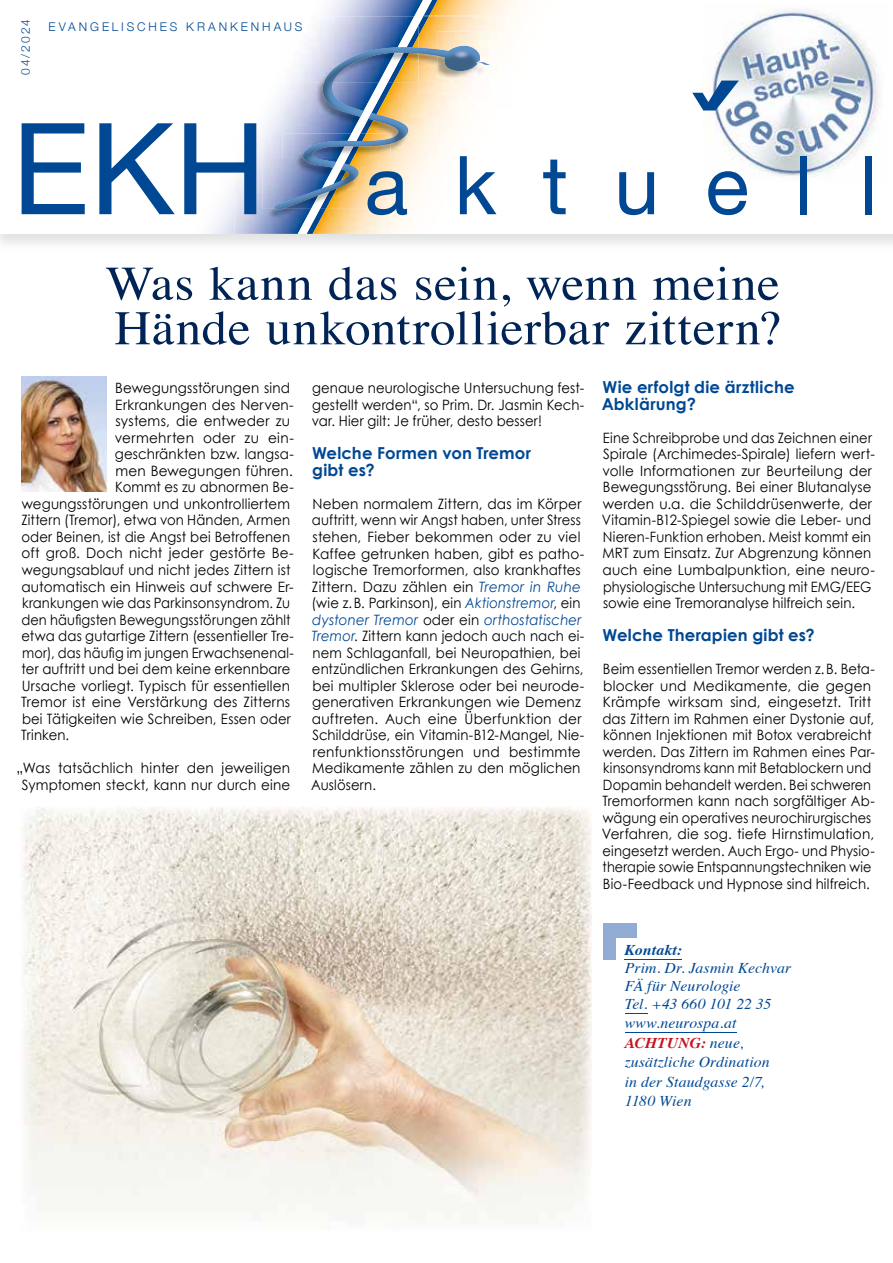
<style>
.page{position:relative;width:893px;height:1263px;background:#fff}
.page>*{position:absolute;margin:0;border:0;box-sizing:border-box;transform-origin:0 0}
.t1{font:81.3px "Helvetica Neue";letter-spacing:.565em;color:#004893}
.t2{font:48.45px/44.5px "Times";letter-spacing:.015em;color:#002455;scale:1.05 1}
.t3{font:700 16.5px/16.5px "Century Gothic";letter-spacing:.01em;color:#004893}
.t4{font:italic 15px/19.5px "Times";letter-spacing:.005em;color:#004893;scale:1.05 1}
.t5{font:italic 700 15px "Times";letter-spacing:.015em;color:#004893;scale:1.05 1}
.t6{font:14.25px/16.5px "Century Gothic";letter-spacing:.01em;color:#000;text-align:justify;scale:.93 1}
.t7{font:14.25px/16.5px "Century Gothic";letter-spacing:.01em;color:#000;text-align:center;scale:.96 1}
.t8{font:14.25px/16.5px "Century Gothic";letter-spacing:.01em;color:#000;scale:.92 1}
.t9{font:14.25px "Century Gothic";letter-spacing:.01em;color:#000;scale:.95 1}
.t10{font:14.25px "Century Gothic";letter-spacing:.01em;color:#000;scale:.91 1}
.t11{font:14.25px "Century Gothic";letter-spacing:.01em;color:#000;scale:.94 1}
.t12{font:300 12px "Helvetica Neue";letter-spacing:.24em;color:#004893}
.s1{font-size:127.2px}
.s2{font-style:italic;color:#004893}
.s3{font-weight:700;color:#c51423}
</style>
<div class="page">
<img style="left:22px;top:806px;width:570px;height:414px">
<svg style="left:201px;top:115px;width:62px;height:119px"></svg>
<svg style="left:490px;top:0;width:49px;height:35px"></svg>
<img style="left:504px;top:16px;width:8px;height:16px">
<img style="left:234px;top:133px;width:40px;height:101px">
<img style="left:263px;top:133px;width:11px;height:76px">
<img style="left:490px;top:32px;width:29px;height:68px">
<img style="left:490px;top:16px;width:14px;height:16px">
<img style="left:490px;top:32px;width:14px;height:62px">
<svg style="left:274px;top:0;width:216px;height:234px"></svg>
<img style="left:703px;top:4px;width:180px;height:175px">
<svg style="left:692px;top:81px;width:47px;height:29px"></svg>
<img style="left:21px;top:376px;width:85px;height:116px">
<div style="left:603px;top:923px;width:13px;height:37px;background:#92abd5"></div>
<div style="left:603px;top:923px;width:33px;height:14px;background:#92abd5"></div>
<hr style="left:625px;top:959px;width:57px;height:1px;background:#004893">
<svg style="left:625px;top:1013px;width:22px;height:1px"></svg>
<hr style="left:625px;top:1032px;width:112px;height:1px;background:#004893">
<p class="t12" style="left:16px;top:75px;width:57px;rotate:-90deg">04/2024</p>
<p class="t12" style="left:49px;top:17px;width:255px">EVANGELISCHES KRANKENHAUS</p>
<h1 class="t1" style="left:12px;top:127px;width:867px"><span class="s1">EKH</span> aktuell</h1>
<h2 class="t2" style="left:106px;top:257px;width:644px">Was kann das sein, wenn meine<br>Hände unkontrollierbar zittern?</h2>
<p class="t9" style="left:115px;top:380px;width:186px">Bewegungsstörungen sind</p>
<p class="t9" style="left:115px;top:396px;width:189px">Erkrankungen des Nerven-</p>
<p class="t7" style="left:115px;top:413px;width:184px">systems, die entweder zu</p>
<p class="t7" style="left:115px;top:429px;width:188px">vermehrten oder zu ein-</p>
<p class="t11" style="left:115px;top:446px;width:192px">geschränkten bzw. langsa-</p>
<p class="t7" style="left:115px;top:462px;width:186px">men Bewegungen führen.</p>
<p class="t6" style="left:115px;top:479px;width:193px">Kommt es zu abnormen Be-</p>
<p class="t11" style="left:22px;top:495px;width:287px">wegungsstörungen und unkontrolliertem</p>
<p class="t6" style="left:21px;top:512px;width:290px">Zittern (Tremor), etwa von Händen, Armen</p>
<p class="t6" style="left:21px;top:528px;width:290px">oder Beinen, ist die Angst bei Betroffenen</p>
<p class="t7" style="left:21px;top:545px;width:285px">oft groß. Doch nicht jeder gestörte Be-</p>
<p class="t6" style="left:22px;top:561px;width:290px">wegungsablauf und nicht jedes Zittern ist</p>
<p class="t7" style="left:21px;top:578px;width:285px">automatisch ein Hinweis auf schwere Er-</p>
<p class="t8" style="left:22px;top:594px;width:293px">krankungen wie das Parkinsonsyndrom. Zu</p>
<p class="t10" style="left:21px;top:611px;width:297px">den häufigsten Bewegungsstörungen zählt</p>
<p class="t6" style="left:21px;top:627px;width:294px">etwa das gutartige Zittern (essentieller Tre-</p>
<p class="t10" style="left:22px;top:644px;width:300px">mor), das häufig im jungen Erwachsenenal-</p>
<p class="t6" style="left:22px;top:660px;width:290px">ter auftritt und bei dem keine erkennbare</p>
<p class="t9" style="left:22px;top:677px;width:284px">Ursache vorliegt. Typisch für essentiellen</p>
<p class="t7" style="left:21px;top:693px;width:282px">Tremor ist eine Verstärkung des Zitterns</p>
<p class="t6" style="left:22px;top:710px;width:291px">bei Tätigkeiten wie Schreiben, Essen oder</p>
<p class="t6" style="left:21px;top:726px;width:53px">Trinken.</p>
<p class="t7" style="left:17px;top:759px;width:287px">„Was tatsächlich hinter den jeweiligen<br>Symptomen steckt, kann nur durch eine</p>
<p class="t6" style="left:312px;top:380px;width:294px">genaue neurologische Untersuchung fest&shy;gestellt werden“, so Prim. Dr. Jasmin Kech&shy;var. Hier gilt: Je früher, desto besser!</p>
<p class="t3" style="left:312px;top:445px;width:221px">Welche Formen von Tremor gibt es?</p>
<p class="t7" style="left:311px;top:495px;width:286px;text-align:left">Neben normalem Zittern, das im Körper auftritt, wenn wir Angst haben, unter Stress stehen, Fieber bekommen oder zu viel Kaffee getrunken haben, gibt es patho&shy;logische Tremorformen, also krankhaftes Zittern. Dazu zählen ein <span class="s2">Tremor in Ruhe </span>(wie z. B. Parkinson), ein <span class="s2">Aktionstremor</span>, ein <span class="s2">dystoner Tremor</span> oder ein <span class="s2">orthostatischer Tremor</span>. Zittern kann jedoch auch nach ei&shy;nem Schlaganfall, bei Neuropathien, bei entzündlichen Erkrankungen des Gehirns, bei multipler Sklerose oder bei neurode&shy;generativen Erkrankungen wie Demenz auftreten. Auch eine Überfunktion der Schilddrüse, ein Vitamin-B12-Mangel, Nie&shy;renfunktionsstörungen und bestimmte Medikamente zählen zu den möglichen Auslösern.</p>
<p class="t3" style="left:602px;top:379px;width:195px">Wie erfolgt die ärztliche<br>Abklärung?</p>
<p class="t8" style="left:602px;top:429px;width:298px">Eine Schreibprobe und das Zeichnen einer Spirale (Archimedes-Spirale) liefern wert&shy;volle Informationen zur Beurteilung der Bewegungsstörung. Bei einer Blutanalyse werden u.a. die Schilddrüsenwerte, der Vitamin-B12-Spiegel sowie die Leber- und Nieren-Funktion erhoben. Meist kommt ein MRT zum Einsatz. Zur Abgrenzung können auch eine Lumbalpunktion, eine neuro&shy;physiologische Untersuchung mit EMG/EEG sowie eine Tremoranalyse hilfreich sein.</p>
<p class="t3" style="left:603px;top:626px;width:214px">Welche Therapien gibt es?</p>
<p class="t6" style="left:602px;top:660px;width:295px;text-align:left">Beim essentiellen Tremor werden z. B. Beta&shy;blocker und Medikamente, die gegen Krämpfe wirksam sind, eingesetzt. Tritt das Zittern im Rahmen einer Dystonie auf, können Injektionen mit Botox verabreicht werden. Das Zittern im Rahmen eines Par&shy;kinsonsyndroms kann mit Betablockern und Dopamin behandelt werden. Bei schweren Tremorformen kann nach sorgfältiger Ab&shy;wägung ein operatives neurochirurgisches Verfahren, die sog. tiefe Hirnstimulation, eingesetzt werden. Auch Ergo- und Physio&shy;therapie sowie Entspannungstechniken wie Bio-Feedback und Hypnose sind hilfreich.</p>
<p class="t5" style="left:625px;top:935px;width:56px">Kontakt:</p>
<p class="t4" style="left:625px;top:958px;width:160px;line-height:18px">Prim. Dr. Jasmin Kechvar<br>FÄ für Neurologie<br>Tel. +43 660 101 22 35</p>
<p class="t4" style="left:625px;top:1012px;width:140px">www.neurospa.at<br><span class="s3">ACHTUNG:</span> neue, zusätzliche Ordination in der Staudgasse 2/7,<br>1180 Wien</p>
</div>
